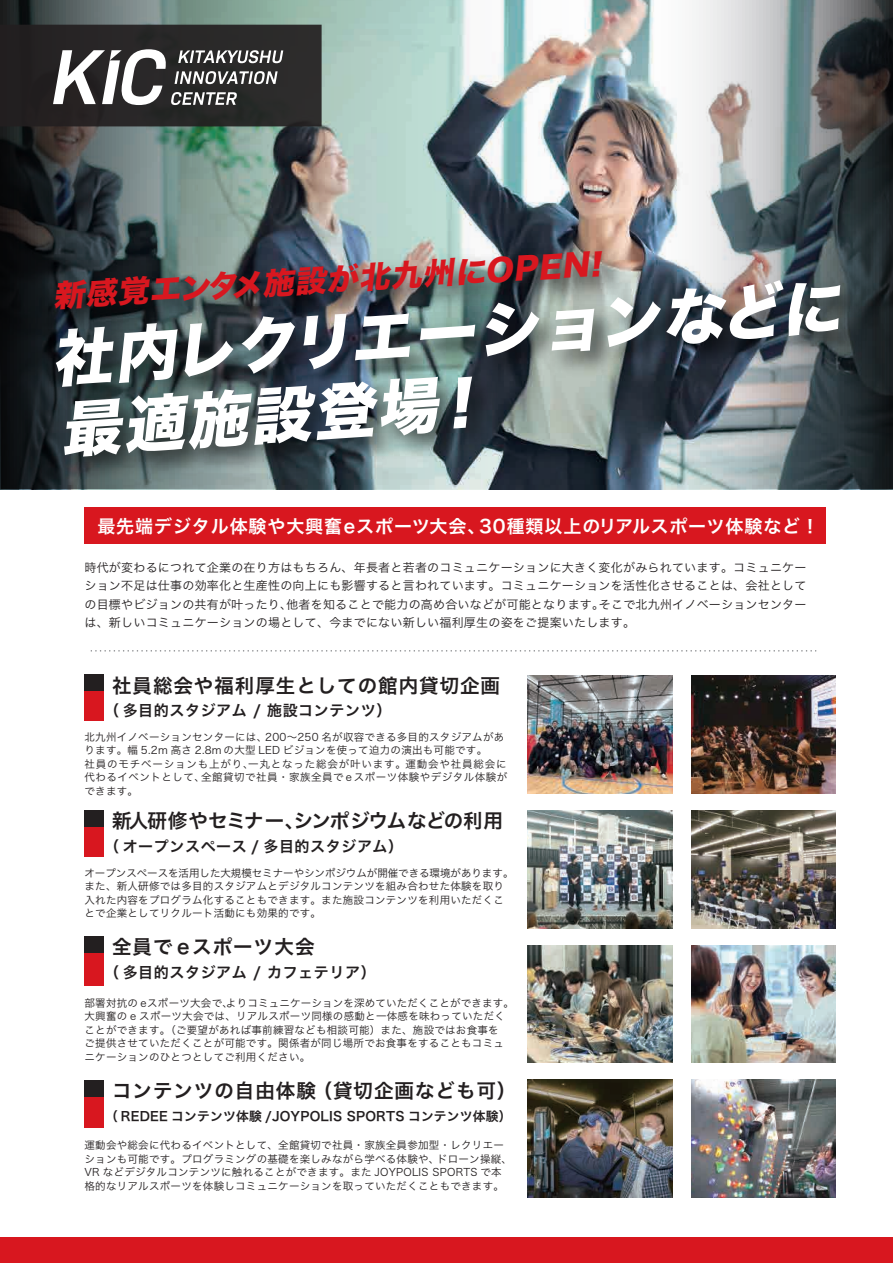
<style>
.page{position:relative;width:893px;height:1263px;background:#fff}
.page>*{position:absolute;margin:0;border:0;box-sizing:border-box;transform-origin:0 0}
.t1{font:italic 60.75px/70.3px "Hira Kaku Std W8";color:#fff}
.t2{font:italic 30.15px "Hira Kaku Std W8";color:#d8171f}
.t3{font:19.5px "Hira Kaku Pro W6";letter-spacing:.05em;color:#231f20}
.t4{font:19.5px "Hira Kaku Pro W6";letter-spacing:-.05em;color:#231f20}
.t5{font:18px "Hira Kaku Pro W6";letter-spacing:.05em;color:#fff}
.t6{font:15px "Hira Kaku Pro W6";letter-spacing:.04em;color:#231f20}
.t7{font:12.75px "Hira Kaku Pro W6";letter-spacing:.015em;color:#231f20}
.t8{font:12px/18px "Hira Kaku Pro W3";letter-spacing:.02em;color:#231f20;text-align:justify}
.t9{font:10.5px/13.5px "Hira Kaku Pro W3";letter-spacing:.025em;color:#231f20}
.t10{font:10.5px/13.5px "Hira Kaku Pro W3";letter-spacing:.045em;color:#231f20}
</style>
<div class="page">
<img style="left:0;top:0;width:893px;height:489px">
<div style="left:85px;top:810px;width:19px;height:46px;background:#d8171f"></div>
<div style="left:85px;top:810px;width:19px;height:16px;background:#231f20"></div>
<div style="left:85px;top:1081px;width:19px;height:47px;background:#d8171f"></div>
<div style="left:85px;top:1080px;width:19px;height:17px;background:#231f20"></div>
<div style="left:85px;top:949px;width:19px;height:37px;background:#d8171f"></div>
<div style="left:85px;top:936px;width:19px;height:16px;background:#231f20"></div>
<div style="left:85px;top:674px;width:19px;height:47px;background:#d8171f"></div>
<div style="left:85px;top:674px;width:19px;height:17px;background:#231f20"></div>
<div style="left:0;top:1237px;width:893px;height:26px;background:#d8171f"></div>
<img style="left:7px;top:263px;width:874px;height:389px">
<svg style="left:0;top:25px;width:322px;height:101px;background:#444242"></svg>
<img style="left:23px;top:236px;width:616px;height:263px">
<img style="left:528px;top:675px;width:144px;height:118px">
<img style="left:692px;top:675px;width:144px;height:118px">
<img style="left:528px;top:810px;width:144px;height:118px">
<img style="left:691px;top:810px;width:145px;height:118px">
<img style="left:528px;top:945px;width:144px;height:118px">
<img style="left:691px;top:945px;width:145px;height:118px">
<img style="left:528px;top:1080px;width:144px;height:117px">
<img style="left:691px;top:1080px;width:145px;height:117px">
<h2 class="t2" style="left:52px;top:277px;width:550px;rotate:-3deg">新感覚エンタメ施設が北九州にOPEN!</h2>
<h1 class="t1" style="left:49px;top:327px;width:793px;rotate:-4deg">社内レクリエーションなどに最適施設登場！</h1>
<h3 class="t5" style="left:97px;top:510px;width:723px">最先端デジタル体験や大興奮eスポーツ大会、30種類以上のリアルスポーツ体験など！</h3>
<p class="t8" style="left:85px;top:558px;width:723px">時代が変わるにつれて企業の在り方はもちろん、年長者と若者のコミュニケーションに大きく変化がみられています。コミュニケーション不足は仕事の効率化と生産性の向上にも影響すると言われています。コミュニケーションを活性化させることは、会社としての目標やビジョンの共有が叶ったり、他者を知ることで能力の高め合いなどが可能となります。そこで北九州イノベーションセンターは、新しいコミュニケーションの場として、今までにない新しい福利厚生の姿をご提案いたします。</p>
<h3 class="t3" style="left:112px;top:668px;width:390px">社員総会や福利厚生としての館内貸切企画</h3>
<h3 class="t6" style="left:104px;top:697px;width:289px">（多目的スタジアム / 施設コンテンツ）</h3>
<p class="t10" style="left:85px;top:729px;width:424px">北九州イノベーションセンターには、200～250 名が収容できる多目的スタジアムがあります。幅 5.2m 高さ 2.8m の大型 LED ビジョンを使って迫力の演出も可能です。<br>社員のモチベーションも上がり、一丸となった総会が叶います。運動会や社員総会に代わるイベントとして、全館貸切で社員・家族全員で e スポーツ体験やデジタル体験ができます。</p>
<h3 class="t4" style="left:112px;top:803px;width:393px">新人研修やセミナー、シンポジウムなどの利用</h3>
<h3 class="t6" style="left:104px;top:832px;width:301px">（オープンスペース / 多目的スタジアム）</h3>
<p class="t9" style="left:85px;top:865px;width:431px">オープンスペースを活用した大規模セミナーやシンポジウムが開催できる環境があります。また、新人研修では多目的スタジアムとデジタルコンテンツを組み合わせた体験を取り入れた内容をプログラム化することもできます。また施設コンテンツを利用いただくことで企業としてリクルート活動にも効果的です。</p>
<h3 class="t3" style="left:112px;top:929px;width:204px">全員で eスポーツ大会</h3>
<h3 class="t6" style="left:104px;top:959px;width:273px">（多目的スタジアム / カフェテリア）</h3>
<p class="t9" style="left:85px;top:995px;width:431px">部署対抗の eスポーツ大会で、よりコミュニケーションを深めていただくことができます。大興奮の e スポーツ大会では、リアルスポーツ同様の感動と一体感を味わっていただくことができます。（ご要望があれば事前練習なども相談可能）また、施設ではお食事を<br>ご提供させていただくことが可能です。関係者が同じ場所でお食事をすることもコミュニケーションのひとつとしてご利用ください。</p>
<h3 class="t3" style="left:112px;top:1073px;width:406px">コンテンツの自由体験（貸切企画なども可）</h3>
<p class="t7" style="left:105px;top:1105px;width:408px">（ REDEE コンテンツ体験 /JOYPOLIS SPORTS コンテンツ体験）</p>
<p class="t9" style="left:85px;top:1137px;width:429px">運動会や総会に代わるイベントとして、全館貸切で社員・家族全員参加型・レクリエーションも可能です。プログラミングの基礎を楽しみながら学べる体験や、ドローン操縦、VR などデジタルコンテンツに触れることができます。また JOYPOLIS SPORTS で本格的なリアルスポーツを体験しコミュニケーションを取っていただくこともできます。</p>
</div>
